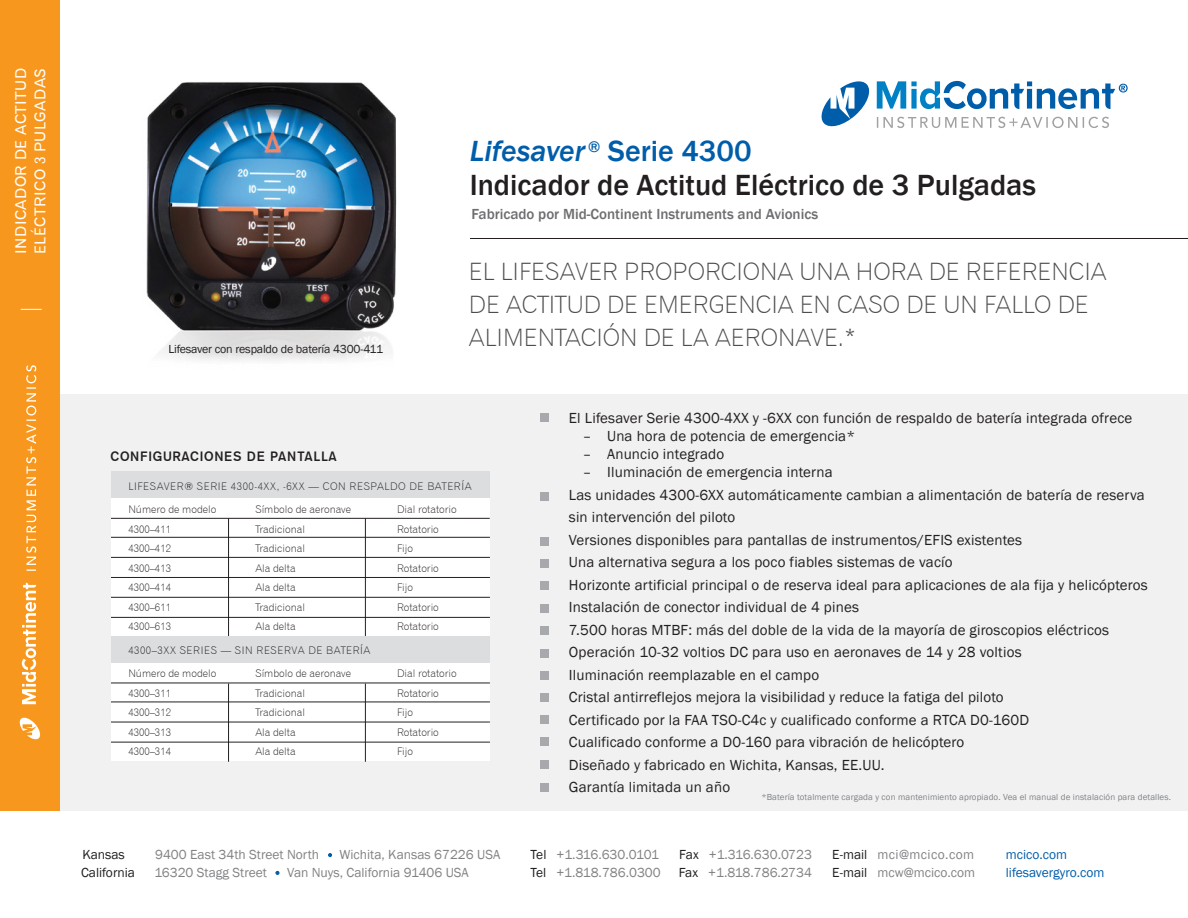
<style>
.page{position:relative;width:1188px;height:918px;background:#fff}
.page>*{position:absolute;margin:0;border:0;box-sizing:border-box;transform-origin:0 0}
.t1{font:500 30px/34.5px "Franklin Gothic";color:#231f20}
.t2{font:24px/33px "Gothic 720 BT Light B";color:#4d4d4f}
.t3{font:15px/22.5px "Franklin Gothic";letter-spacing:.01em;color:#231f20}
.t4{font:500 15px "Franklin Gothic";color:#6d6e71}
.t5{font:15px/19.5px "Gothic 720 BT Roman B";letter-spacing:.03em;color:#fff}
.t6{font:13.5px "Franklin Gothic";color:#808285}
.t7{font:13.5px "Franklin Gothic";color:#005daa}
.t8{font:13.5px "Gothic 725 BT Bold A";letter-spacing:.05em;color:#231f20}
.t9{font:13.5px "Franklin Gothic";letter-spacing:.03em;color:#808285}
.t10{font:13.5px "Franklin Gothic";letter-spacing:-.035em;color:#808285}
.t11{font:13.5px "Franklin Gothic";color:#231f20}
.t12{font:12px "Franklin Gothic";letter-spacing:-.015em;color:#231f20}
.t13{font:10.5px "Gothic 720 BT Light B";color:#231f20}
.t14{font:10.5px "Gothic 720 BT Light B";letter-spacing:.05em;color:#231f20}
.t15{font:9px "Franklin Gothic";letter-spacing:.01em;color:#808285}
.s1{font-style:italic;color:#005daa}
.s2{color:#005daa}
.s3{color:#231f20}
</style>
<div class="page">
<img style="left:59px;top:30px;width:338px;height:364px">
<div style="left:0;top:394px;width:1188px;height:417px;background:#f1f1f2"></div>
<hr style="left:470px;top:238px;width:718px;height:1px;background:#231f20">
<div style="left:111px;top:472px;width:379px;height:289px;background:#fff"></div>
<div style="left:111px;top:472px;width:379px;height:26px;background:#dcddde"></div>
<hr style="left:111px;top:518px;width:379px;height:1px;background:#231f20">
<hr style="left:111px;top:537px;width:379px;height:1px;background:#231f20">
<hr style="left:111px;top:557px;width:379px;height:1px;background:#231f20">
<hr style="left:111px;top:577px;width:379px;height:1px;background:#231f20">
<hr style="left:111px;top:597px;width:379px;height:1px;background:#231f20">
<hr style="left:111px;top:617px;width:379px;height:1px;background:#231f20">
<hr style="left:111px;top:683px;width:379px;height:1px;background:#231f20">
<hr style="left:111px;top:702px;width:379px;height:1px;background:#231f20">
<hr style="left:111px;top:722px;width:379px;height:1px;background:#231f20">
<hr style="left:111px;top:742px;width:379px;height:1px;background:#231f20">
<hr style="left:228px;top:518px;width:1px;height:120px;background:#231f20">
<hr style="left:365px;top:518px;width:1px;height:120px;background:#231f20">
<hr style="left:228px;top:684px;width:1px;height:78px;background:#231f20">
<hr style="left:365px;top:684px;width:1px;height:78px;background:#231f20">
<div style="left:111px;top:636px;width:379px;height:27px;background:#dcddde"></div>
<div style="left:540px;top:414px;width:9px;height:8px;background:#a7a9ac"></div>
<div style="left:540px;top:783px;width:9px;height:9px;background:#a7a9ac"></div>
<div style="left:540px;top:493px;width:9px;height:8px;background:#a7a9ac"></div>
<div style="left:540px;top:538px;width:9px;height:8px;background:#a7a9ac"></div>
<div style="left:540px;top:560px;width:9px;height:8px;background:#a7a9ac"></div>
<div style="left:540px;top:582px;width:9px;height:8px;background:#a7a9ac"></div>
<div style="left:540px;top:605px;width:9px;height:8px;background:#a7a9ac"></div>
<div style="left:540px;top:626px;width:9px;height:9px;background:#a7a9ac"></div>
<div style="left:540px;top:649px;width:9px;height:9px;background:#a7a9ac"></div>
<div style="left:540px;top:671px;width:9px;height:9px;background:#a7a9ac"></div>
<div style="left:540px;top:693px;width:9px;height:9px;background:#a7a9ac"></div>
<div style="left:540px;top:715px;width:9px;height:9px;background:#a7a9ac"></div>
<div style="left:540px;top:737px;width:9px;height:9px;background:#a7a9ac"></div>
<div style="left:540px;top:760px;width:9px;height:9px;background:#a7a9ac"></div>
<div style="left:0;top:0;width:59px;height:811px;background:#f8971d"></div>
<svg style="left:22px;top:365px;width:14px;height:339px"></svg>
<svg style="left:19px;top:717px;width:22px;height:23px"></svg>
<svg style="left:21px;top:309px;width:21px;height:1px"></svg>
<svg style="left:328px;top:853px;width:4px;height:4px"></svg>
<svg style="left:276px;top:871px;width:3px;height:4px"></svg>
<svg style="left:821px;top:80px;width:307px;height:48px"></svg>
<p class="t5" style="left:11px;top:254px;width:187px;rotate:-90deg">INDICADOR DE ACTITUD<br>ELÉCTRICO 3 PULGADAS</p>
<p class="t12" style="left:168px;top:342px;width:216px">Lifesaver con respaldo de batería 4300-411</p>
<h1 class="t1" style="left:470px;top:134px;width:568px"><span class="s1">Lifesaver</span> <sup>®</sup> <span class="s2">Serie 4300<br></span>Indicador de Actitud Eléctrico de 3 Pulgadas</h1>
<p class="t4" style="left:471px;top:205px;width:348px">Fabricado por Mid-Continent Instruments and Avionics</p>
<h2 class="t2" style="left:469px;top:254px;width:639px">EL LIFESAVER PROPORCIONA UNA HORA DE REFERENCIA<br>DE ACTITUD DE EMERGENCIA EN CASO DE UN FALLO DE<br>ALIMENTACIÓN DE LA AERONAVE.*</h2>
<p class="t8" style="left:110px;top:448px;width:228px">CONFIGURACIONES DE PANTALLA</p>
<p class="t14" style="left:128px;top:480px;width:345px">LIFESAVER® SERIE 4300-4XX, -6XX — CON RESPALDO DE BATERÍA</p>
<p class="t13" style="left:128px;top:503px;width:90px">Número de modelo</p>
<p class="t13" style="left:255px;top:503px;width:97px">Símbolo de aeronave</p>
<p class="t13" style="left:397px;top:503px;width:61px">Dial rotatorio</p>
<p class="t13" style="left:128px;top:523px;width:44px">4300–411</p>
<p class="t13" style="left:255px;top:523px;width:51px">Tradicional</p>
<p class="t13" style="left:397px;top:523px;width:43px">Rotatorio</p>
<p class="t13" style="left:128px;top:542px;width:44px">4300–412</p>
<p class="t13" style="left:255px;top:542px;width:51px">Tradicional</p>
<p class="t13" style="left:397px;top:542px;width:17px">Fijo</p>
<p class="t13" style="left:128px;top:562px;width:44px">4300–413</p>
<p class="t13" style="left:255px;top:562px;width:42px">Ala delta</p>
<p class="t13" style="left:397px;top:562px;width:43px">Rotatorio</p>
<p class="t13" style="left:128px;top:581px;width:44px">4300–414</p>
<p class="t13" style="left:255px;top:581px;width:42px">Ala delta</p>
<p class="t13" style="left:397px;top:581px;width:17px">Fijo</p>
<p class="t13" style="left:128px;top:601px;width:44px">4300–611</p>
<p class="t13" style="left:255px;top:601px;width:51px">Tradicional</p>
<p class="t13" style="left:397px;top:601px;width:43px">Rotatorio</p>
<p class="t13" style="left:128px;top:620px;width:44px">4300–613</p>
<p class="t13" style="left:255px;top:620px;width:42px">Ala delta</p>
<p class="t13" style="left:397px;top:620px;width:43px">Rotatorio</p>
<p class="t14" style="left:128px;top:644px;width:244px">4300–3XX SERIES — SIN RESERVA DE BATERÍA</p>
<p class="t13" style="left:128px;top:667px;width:90px">Número de modelo</p>
<p class="t13" style="left:255px;top:667px;width:97px">Símbolo de aeronave</p>
<p class="t13" style="left:397px;top:667px;width:61px">Dial rotatorio</p>
<p class="t13" style="left:128px;top:687px;width:44px">4300–311</p>
<p class="t13" style="left:255px;top:687px;width:51px">Tradicional</p>
<p class="t13" style="left:397px;top:687px;width:43px">Rotatorio</p>
<p class="t13" style="left:128px;top:706px;width:44px">4300–312</p>
<p class="t13" style="left:255px;top:706px;width:51px">Tradicional</p>
<p class="t13" style="left:397px;top:706px;width:17px">Fijo</p>
<p class="t13" style="left:128px;top:726px;width:44px">4300–313</p>
<p class="t13" style="left:255px;top:726px;width:42px">Ala delta</p>
<p class="t13" style="left:397px;top:726px;width:43px">Rotatorio</p>
<p class="t13" style="left:128px;top:745px;width:44px">4300–314</p>
<p class="t13" style="left:255px;top:745px;width:42px">Ala delta</p>
<p class="t13" style="left:397px;top:745px;width:17px">Fijo</p>
<p class="t3" style="left:569px;top:407px;width:565px">El Lifesaver Serie 4300-4XX y -6XX con función de respaldo de batería integrada ofrece</p>
<p class="t3" style="left:583px;top:425px;width:274px">– Una hora de potencia de emergencia*</p>
<p class="t3" style="left:583px;top:443px;width:143px">– Anuncio integrado</p>
<p class="t3" style="left:569px;top:461px;width:580px;text-indent:14px">– Iluminación de emergencia interna<br>Las unidades 4300-6XX automáticamente cambian a alimentación de batería de reserva sin intervención del piloto<br>Versiones disponibles para pantallas de instrumentos/EFIS existentes<br>Una alternativa segura a los poco fiables sistemas de vacío<br>Horizonte artificial principal o de reserva ideal para aplicaciones de ala fija y helicópteros Instalación de conector individual de 4 pines<br>7.500 horas MTBF: más del doble de la vida de la mayoría de giroscopios eléctricos Operación 10-32 voltios DC para uso en aeronaves de 14 y 28 voltios<br>Iluminación reemplazable en el campo<br>Cristal antirreflejos mejora la visibilidad y reduce la fatiga del piloto<br>Certificado por la FAA TSO-C4c y cualificado conforme a RTCA D0-160D<br>Cualificado conforme a D0-160 para vibración de helicóptero<br>Diseñado y fabricado en Wichita, Kansas, EE.UU.<br>Garantía limitada un año</p>
<p class="t15" style="left:761px;top:792px;width:411px">*Batería totalmente cargada y con mantenimiento apropiado. Vea el manual de instalación para detalles.</p>
<p class="t11" style="left:82px;top:846px;width:44px">Kansas</p>
<p class="t6" style="left:155px;top:846px;width:165px">9400 East 34th Street North</p>
<p class="t6" style="left:339px;top:846px;width:162px">Wichita, Kansas 67226 USA</p>
<p class="t10" style="left:531px;top:846px;width:130px"><span class="s3">Tel</span> +1.316.630.0101</p>
<p class="t6" style="left:679px;top:846px;width:134px"><span class="s3">Fax</span> +1.316.630.0723</p>
<p class="t9" style="left:832px;top:846px;width:143px"><span class="s3">E-mail</span> mci@mcico.com</p>
<p class="t11" style="left:81px;top:864px;width:55px">California</p>
<p class="t6" style="left:154px;top:864px;width:114px">16320 Stagg Street</p>
<p class="t6" style="left:287px;top:864px;width:183px">Van Nuys, California 91406 USA</p>
<p class="t6" style="left:530px;top:864px;width:132px"><span class="s3">Tel</span> +1.818.786.0300</p>
<p class="t6" style="left:679px;top:864px;width:135px"><span class="s3">Fax</span> +1.818.786.2734</p>
<p class="t6" style="left:832px;top:864px;width:144px"><span class="s3">E-mail</span> mcw@mcico.com</p>
<p class="t7" style="left:1006px;top:864px;width:100px">lifesavergyro.com</p>
<p class="t7" style="left:1006px;top:846px;width:63px">mcico.com</p>
</div>
